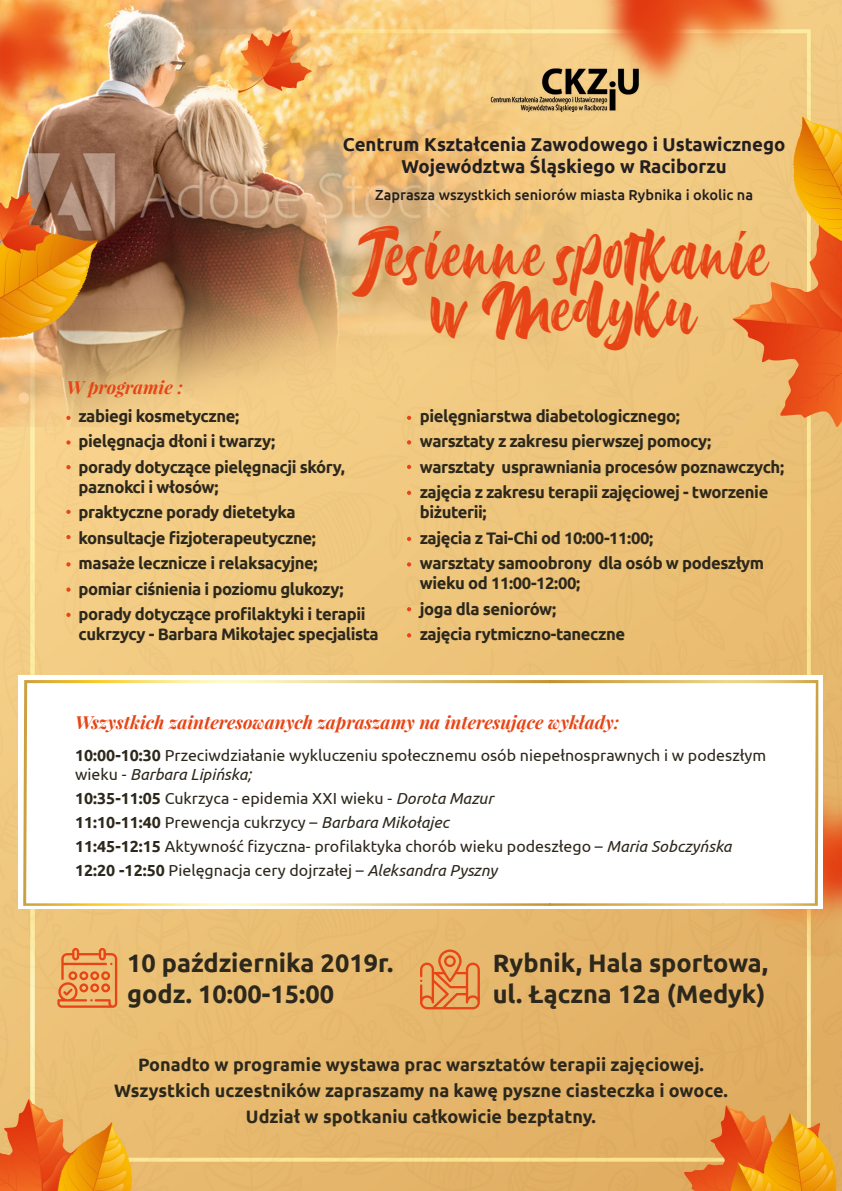
<style>
.page{position:relative;width:842px;height:1191px;background:#fff}
.page>*{position:absolute;margin:0;border:0;box-sizing:border-box;transform-origin:0 0}
.t1{font:49.7px/55.6px "Delimax";color:#e74516;text-align:center}
.t2{font:700 25.3px "Ubuntu";color:#2d281c}
.t3{font:700 18.6px "Ubuntu";color:#231f20}
.t4{font:700 18px "Ubuntu";color:#2d281c}
.t5{font:italic 700 18px "Playfair Display";color:#e74516}
.t6{font:700 16.6px/20px "Ubuntu";letter-spacing:-.025em;color:#2d281c}
.t7{font:16px/19.2px "Ubuntu";color:#2d281c}
.t8{font:500 14.6px "Ubuntu";color:#231f20}
.s1{font-weight:700}
.s2{font-style:italic}
</style>
<div class="page">
<img style="left:0;top:0;width:842px;height:1191px">
<div style="left:19px;top:675px;width:804px;height:234px;background:#fff"></div>
<svg style="left:420px;top:949px;width:60px;height:60px;background:#e69553"></svg>
<svg style="left:57px;top:948px;width:60px;height:59px;background:#ea9858"></svg>
<svg style="left:23px;top:680px;width:795px;height:225px"></svg>
<svg style="left:66px;top:416px;width:5px;height:4px"></svg>
<svg style="left:407px;top:416px;width:4px;height:4px"></svg>
<svg style="left:407px;top:465px;width:4px;height:4px"></svg>
<svg style="left:407px;top:537px;width:4px;height:4px"></svg>
<svg style="left:407px;top:562px;width:4px;height:4px"></svg>
<svg style="left:407px;top:607px;width:4px;height:4px"></svg>
<svg style="left:407px;top:633px;width:4px;height:4px"></svg>
<svg style="left:407px;top:491px;width:4px;height:4px"></svg>
<svg style="left:407px;top:440px;width:4px;height:4px"></svg>
<svg style="left:66px;top:440px;width:5px;height:4px"></svg>
<svg style="left:66px;top:465px;width:5px;height:4px"></svg>
<svg style="left:66px;top:510px;width:5px;height:4px"></svg>
<svg style="left:66px;top:562px;width:5px;height:4px"></svg>
<svg style="left:66px;top:535px;width:5px;height:4px"></svg>
<svg style="left:66px;top:587px;width:5px;height:5px"></svg>
<svg style="left:66px;top:613px;width:5px;height:4px"></svg>
<p class="t3" style="left:343px;top:133px;width:444px">Centrum Kształcenia Zawodowego i Ustawicznego</p>
<p class="t3" style="left:401px;top:155px;width:327px">Województwa Śląskiego w Raciborzu</p>
<p class="t8" style="left:375px;top:186px;width:379px">Zaprasza wszystkich seniorów miasta Rybnika i okolic na</p>
<p class="t5" style="left:66px;top:375px;width:118px">W programie :</p>
<p class="t1" style="left:359px;top:230px;width:411px">Jesienne spotkanie w Medyku</p>
<p class="t6" style="left:79px;top:406px;width:162px">zabiegi kosmetyczne;</p>
<p class="t6" style="left:79px;top:431px;width:198px">pielęgnacja dłoni i twarzy;</p>
<p class="t6" style="left:79px;top:457px;width:268px">porady dotyczące pielęgnacji skóry, paznokci i włosów;</p>
<p class="t6" style="left:79px;top:502px;width:219px">praktyczne porady dietetyka</p>
<p class="t6" style="left:79px;top:527px;width:239px">konsultacje fizjoterapeutyczne;</p>
<p class="t6" style="left:79px;top:553px;width:241px">masaże lecznicze i relaksacyjne;</p>
<p class="t6" style="left:79px;top:578px;width:266px">pomiar ciśnienia i poziomu glukozy;</p>
<p class="t6" style="left:79px;top:604px;width:301px">porady dotyczące profilaktyki i terapii cukrzycy - Barbara Mikołajec specjalista</p>
<p class="t6" style="left:420px;top:406px;width:261px">pielęgniarstwa diabetologicznego;</p>
<p class="t6" style="left:420px;top:431px;width:293px">warsztaty z zakresu pierwszej pomocy;</p>
<p class="t6" style="left:420px;top:457px;width:366px">warsztaty usprawniania procesów poznawczych;</p>
<p class="t6" style="left:420px;top:482px;width:350px">zajęcia z zakresu terapii zajęciowej - tworzenie biżuterii;</p>
<p class="t6" style="left:420px;top:527px;width:235px">zajęcia z Tai-Chi od 10:00-11:00;</p>
<p class="t6" style="left:420px;top:553px;width:346px">warsztaty samoobrony dla osób w podeszłym wieku od 11:00-12:00;</p>
<p class="t6" style="left:420px;top:598px;width:138px">joga dla seniorów;</p>
<p class="t6" style="left:420px;top:624px;width:207px">zajęcia rytmiczno-taneczne</p>
<p class="t5" style="left:75px;top:710px;width:546px">Wszystkich zainteresowanych zapraszamy na interesujące wykłady:</p>
<p class="t7" style="left:75px;top:745px;width:693px"><span class="s1">10:00-10:30</span> Przeciwdziałanie wykluczeniu społecznemu osób niepełnosprawnych i w podeszłym wieku - <span class="s2">Barbara Lipińska;</span></p>
<p class="t7" style="left:75px;top:788px;width:420px"><span class="s1">10:35-11:05</span> Cukrzyca - epidemia XXI wieku - <span class="s2">Dorota Mazur</span></p>
<p class="t7" style="left:75px;top:812px;width:375px"><span class="s1">11:10-11:40</span> Prewencja cukrzycy – <span class="s2">Barbara Mikołajec</span></p>
<p class="t7" style="left:75px;top:836px;width:658px"><span class="s1">11:45-12:15</span> Aktywność fizyczna- profilaktyka chorób wieku podeszłego – <span class="s2">Maria Sobczyńska</span></p>
<p class="t7" style="left:75px;top:860px;width:424px"><span class="s1">12:20 -12:50</span> Pielęgnacja cery dojrzałej – <span class="s2">Aleksandra Pyszny</span></p>
<p class="t2" style="left:127px;top:948px;width:268px">10 października 2019r.</p>
<p class="t2" style="left:127px;top:978px;width:208px">godz. 10:00-15:00</p>
<p class="t2" style="left:493px;top:948px;width:277px">Rybnik, Hala sportowa,</p>
<p class="t2" style="left:493px;top:978px;width:274px">ul. Łączna 12a (Medyk)</p>
<p class="t4" style="left:138px;top:1053px;width:567px">Ponadto w programie wystawa prac warsztatów terapii zajęciowej.</p>
<p class="t4" style="left:114px;top:1079px;width:615px">Wszystkich uczestników zapraszamy na kawę pyszne ciasteczka i owoce.</p>
<p class="t4" style="left:246px;top:1105px;width:351px">Udział w spotkaniu całkowicie bezpłatny.</p>
</div>
